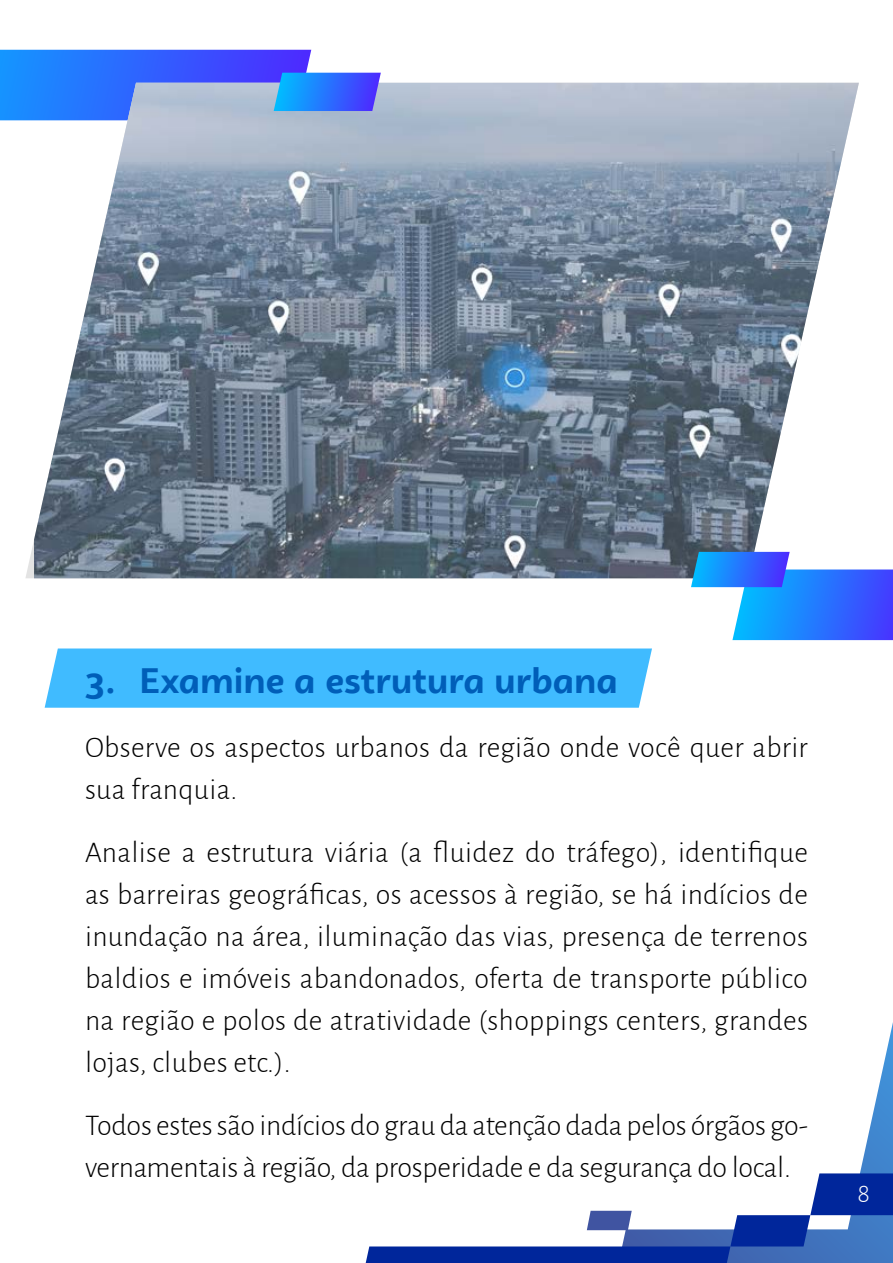
<style>
.page{position:relative;width:893px;height:1263px;background:#fff}
.page>*{position:absolute;margin:0;border:0;box-sizing:border-box;transform-origin:0 0}
.t1{font:700 36px "Campuni";color:#005eb8}
.t2{font:300 30px/42px "Alegreya Sans";letter-spacing:-.005em;color:#000}
.t3{font:300 27px "Alegreya Sans";color:#fff}
</style>
<div class="page">
<svg style="left:860px;top:1022px;width:33px;height:151px"></svg>
<svg style="left:366px;top:1173px;width:527px;height:90px"></svg>
<div style="left:45px;top:648px;width:607px;height:60px;background:#40bbff"></div>
<img style="left:34px;top:83px;width:825px;height:495px">
<svg style="left:0;top:50px;width:381px;height:70px"></svg>
<svg style="left:691px;top:552px;width:202px;height:88px"></svg>
<p class="t1" style="left:85px;top:658px;width:534px">3. Examine a estrutura urbana</p>
<p class="t2" style="left:85px;top:725px;width:724px">Observe os aspectos urbanos da região onde você quer abrir sua franquia.</p>
<p class="t2" style="left:85px;top:830px;width:724px;text-align:justify">Analise a estrutura viária (a fluidez do tráfego), identifique as barreiras geográficas, os acessos à região, se há indícios de inundação na área, iluminação das vias, presença de terrenos baldios e imóveis abandonados, oferta de transporte público na região e polos de atratividade (shoppings centers, grandes lojas, clubes etc.).</p>
<p class="t2" style="left:85px;top:1103px;width:724px">Todos estes são indícios do grau da atenção dada pelos órgãos go&shy;vernamentais à região, da prosperidade e da segurança do local.</p>
<p class="t3" style="left:857px;top:1175px;width:14px">8</p>
</div>
